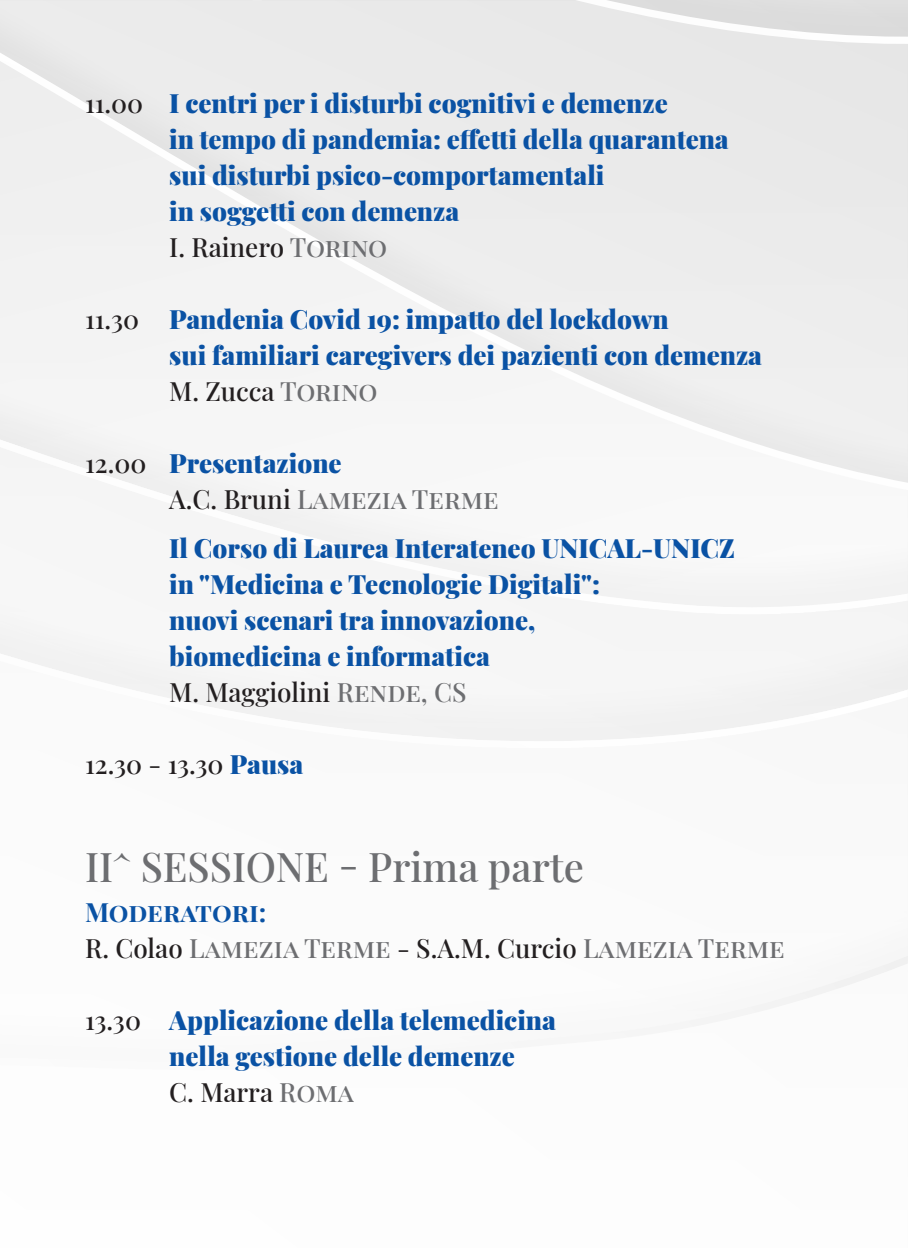
<style>
.page{position:relative;width:908px;height:1248px;background:#fff}
.page>*{position:absolute;margin:0;border:0;box-sizing:border-box;transform-origin:0 0}
.t1{font:500 40px "Playfair Display";color:#6d6e71}
.t2{font:900 26px/36px "Playfair Display";color:#0a52a4}
.t3{font:500 26px/36px "Playfair Display";color:#231f20}
.t4{font:500 26px/36px "Playfair Display";color:#6d6e71}
.s1{font-weight:500;color:#231f20}
.s2{font-weight:500;color:#6d6e71}
.s3{font-weight:900;color:#0a52a4}
.s4{color:#6d6e71}
.s5{font-weight:700;color:#0a52a4}
.s6{color:#231f20}
</style>
<div class="page">
<svg style="left:0;top:0;width:907px;height:64px;background:#e8e8e8"></svg>
<svg style="left:0;top:438px;width:907px;height:6px;fill:#f6f6f6"></svg>
<div style="left:0;top:444px;width:907px;height:208px;background:#f6f6f6"></div>
<div style="left:0;top:652px;width:907px;height:73px;background:#f6f6f6"></div>
<svg style="left:0;top:955px;width:907px;height:115px"></svg>
<p class="t2" style="left:169px;top:87px;width:561px;text-indent:-84px"><span class="s1">11.00</span> I centri per i disturbi cognitivi e demenze<br>in tempo di pandemia: effetti della quarantena sui disturbi psico-comportamentali<br>in soggetti con demenza<br><span class="s1">I. Rainero</span> <span class="s2">Torino</span></p>
<p class="t2" style="left:169px;top:303px;width:594px;text-indent:-84px"><span class="s1">11.30</span> Pandenia Covid 19: impatto del lockdown<br>sui familiari caregivers dei pazienti con demenza<br><span class="s1">M. Zucca</span> <span class="s2">Torino</span></p>
<p class="t3" style="left:169px;top:445px;width:331px;text-indent:-84px">12.00 <span class="s3">Presentazione<br></span>A.C. Bruni <span class="s4">Lamezia Terme</span></p>
<p class="t2" style="left:169px;top:527px;width:567px">Il Corso di Laurea Interateneo UNICAL-UNICZ in "Medicina e Tecnologie Digitali":<br>nuovi scenari tra innovazione,<br>biomedicina e informatica<br><span class="s1">M. Maggiolini</span> <span class="s2">Rende, CS</span></p>
<p class="t3" style="left:85px;top:745px;width:219px">12.30 - 13.30 <span class="s3">Pausa</span></p>
<h1 class="t1" style="left:85px;top:835px;width:500px">II^ SESSIONE - Prima parte</h1>
<p class="t4" style="left:85px;top:891px;width:700px"><span class="s5">Moderatori:<br></span><span class="s6">R. Colao</span> Lamezia Terme <span class="s6">- S.A.M. Curcio</span> Lamezia Terme</p>
<p class="t2" style="left:169px;top:999px;width:388px;text-indent:-84px"><span class="s1">13.30</span> Applicazione della telemedicina nella gestione delle demenze<br><span class="s1">C. Marra</span> <span class="s2">Roma</span></p>
</div>
